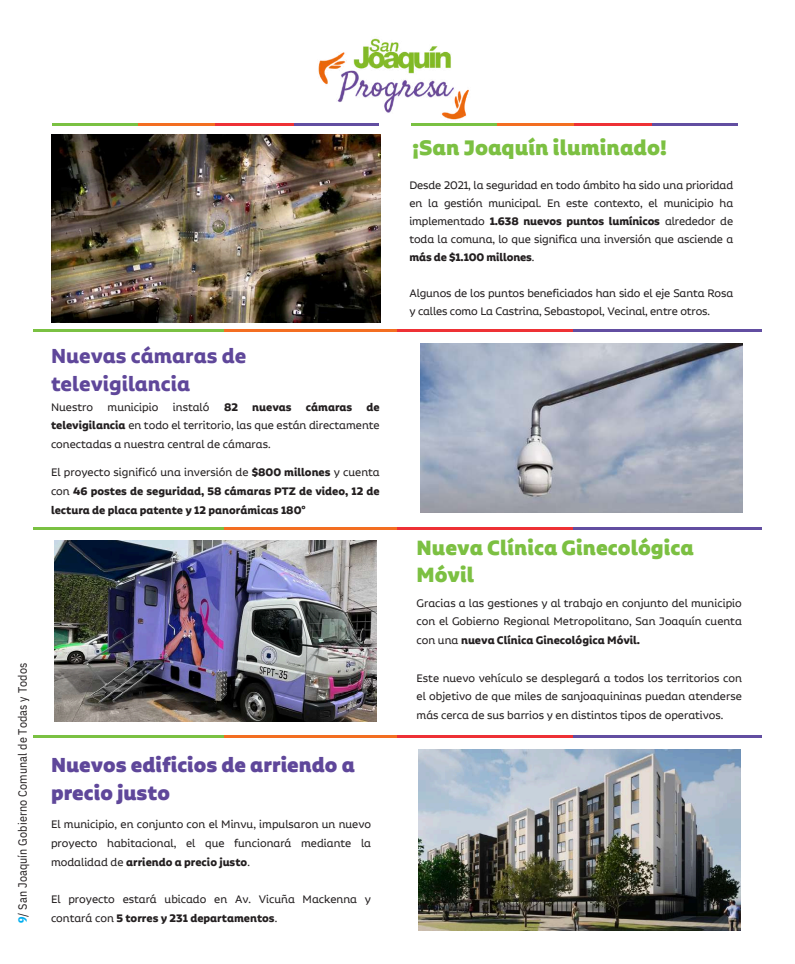
<style>
.page{position:relative;width:795px;height:964px;background:#fff}
.page>*{position:absolute;margin:0;border:0;box-sizing:border-box;transform-origin:0 0}
.t1{font:900 24.9px "Aalto Sans Essential Alt";color:#7cc042}
.t2{font:900 24.5px/26.8px "Aalto Sans Essential Alt";color:#7cc042}
.t3{font:900 24.1px/28.5px "Aalto Sans Essential Alt";color:#5f479a}
.t4{font:700 24.1px/28.5px "Aalto Sans Essential Alt";color:#5f479a}
.t5{font:12.9px/18.8px "Aalto Sans Essential Alt";color:#231f20;text-align:justify}
.t6{font:700 12.9px/18.8px "Aalto Sans Essential Alt";color:#231f20;text-align:justify}
.t7{font:12px "IBM Plex Sans Cond";letter-spacing:.015em;color:#231f20}
.s1{font-weight:700}
.s2{font-weight:400}
.s3{font-weight:700;color:#00aeef}
</style>
<div class="page">
<hr style="left:53px;top:123px;width:86px;height:2px;background:#7ac142">
<hr style="left:138px;top:123px;width:78px;height:2px;background:#f36e21">
<hr style="left:216px;top:123px;width:78px;height:2px;background:#ee3135">
<hr style="left:294px;top:123px;width:84px;height:2px;background:#624ea1">
<hr style="left:411px;top:123px;width:86px;height:2px;background:#7ac142">
<hr style="left:497px;top:123px;width:77px;height:2px;background:#f36e21">
<hr style="left:574px;top:123px;width:79px;height:2px;background:#ee3135">
<hr style="left:652px;top:123px;width:84px;height:2px;background:#624ea1">
<img style="left:318px;top:38px;width:151px;height:86px">
<img style="left:51px;top:135px;width:329px;height:187px">
<img style="left:55px;top:540px;width:322px;height:181px">
<img style="left:420px;top:343px;width:322px;height:169px">
<img style="left:418px;top:750px;width:322px;height:180px">
<hr style="left:33px;top:330px;width:192px;height:2px;background:#7ac142">
<hr style="left:225px;top:330px;width:172px;height:2px;background:#f36e21">
<hr style="left:397px;top:330px;width:176px;height:2px;background:#ee3135">
<hr style="left:573px;top:330px;width:188px;height:2px;background:#624ea1">
<hr style="left:33px;top:527px;width:192px;height:2px;background:#7ac142">
<hr style="left:225px;top:527px;width:172px;height:2px;background:#f36e21">
<hr style="left:397px;top:527px;width:176px;height:2px;background:#ee3135">
<hr style="left:573px;top:527px;width:188px;height:2px;background:#624ea1">
<hr style="left:33px;top:735px;width:192px;height:3px;background:#7ac142">
<hr style="left:225px;top:735px;width:172px;height:3px;background:#f36e21">
<hr style="left:397px;top:735px;width:176px;height:3px;background:#ee3135">
<hr style="left:573px;top:735px;width:188px;height:3px;background:#624ea1">
<h3 class="t4" style="left:51px;top:342px;width:197px">Nuevas cámaras de televigilancia</h3>
<p class="t5" style="left:51px;top:398px;width:330px">Nuestro municipio instaló <span class="s1">82 nuevas cámaras de televigilancia</span> en todo el territorio, las que están directamente conectadas a nuestra central de cámaras.</p>
<p class="t6" style="left:51px;top:464px;width:330px"><span class="s2">El proyecto significó una inversión de</span> $800 millones <span class="s2">y cuenta con</span> 46 postes de seguridad, 58 cámaras PTZ de video, 12 de lectura de placa patente y 12 panorámicas 180°</p>
<p class="t7" style="left:14px;top:923px;width:262px;rotate:-90deg"><span class="s3">9</span>/ San Joaquín Gobierno Comunal de Todas y Todos</p>
<h3 class="t3" style="left:51px;top:751px;width:305px">Nuevos edificios de arriendo a precio justo</h3>
<p class="t5" style="left:51px;top:816px;width:321px">El municipio, en conjunto con el Minvu, impulsaron un nuevo proyecto habitacional, el que funcionará mediante la modalidad de <span class="s1">arriendo a precio justo</span>.</p>
<p class="t5" style="left:51px;top:891px;width:321px">El proyecto estará ubicado en Av. Vicuña Mackenna y contará con <span class="s1">5 torres y 231 departamentos</span>.</p>
<h1 class="t1" style="left:412px;top:133px;width:256px">¡San Joaquín iluminado!</h1>
<p class="t5" style="left:409px;top:177px;width:325px;line-height:18px">Desde 2021, la seguridad en todo ámbito ha sido una prioridad en la gestión municipal. En este contexto, el municipio ha implementado <span class="s1">1.638 nuevos puntos lumínicos</span> alrededor de toda la comuna, lo que significa una inversión que asciende a <span class="s1">más de $1.100 millones</span>.</p>
<p class="t5" style="left:409px;top:285px;width:325px;line-height:18px">Algunos de los puntos beneficiados han sido el eje Santa Rosa y calles como La Castrina, Sebastopol, Vecinal, entre otros.</p>
<h2 class="t2" style="left:416px;top:535px;width:279px">Nueva Clínica Ginecológica<br>Móvil</h2>
<p class="t5" style="left:416px;top:594px;width:326px">Gracias a las gestiones y al trabajo en conjunto del municipio con el Gobierno Regional Metropolitano, San Joaquín cuenta con una <span class="s1">nueva Clínica Ginecológica Móvil.</span></p>
<p class="t5" style="left:416px;top:669px;width:326px">Este nuevo vehículo se desplegará a todos los territorios con el objetivo de que miles de sanjoaquininas puedan atenderse más cerca de sus barrios y en distintos tipos de operativos.</p>
</div>
